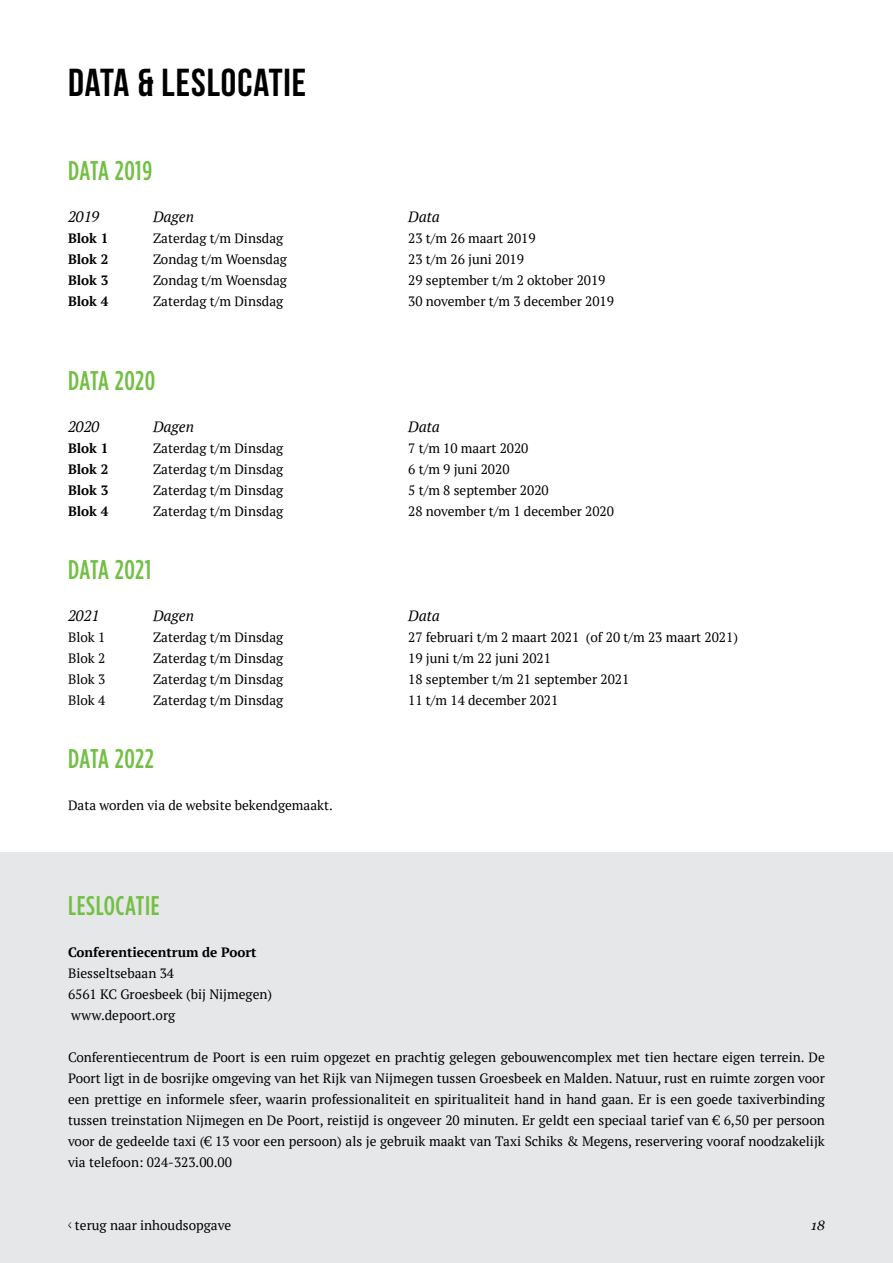
<style>
.page{position:relative;width:893px;height:1263px;background:#fff}
.page>*{position:absolute;margin:0;border:0;box-sizing:border-box;transform-origin:0 0}
.t1{font:39px "Bebas Neue";letter-spacing:.025em;color:#000}
.t2{font:500 27px "Gotham Condensed";letter-spacing:.015em;color:#72bf44}
.t3{font:italic 15px "PT Serif";color:#000}
.t4{font:13.5px/21px "PT Serif";color:#000}
.t5{font:700 13.5px "PT Serif";color:#000}
.t6{font:13.5px "PT Serif";color:#000;scale:.5 1}
.t7{font:italic 13.5px "Georgia";color:#000}
</style>
<div class="page">
<div style="left:0;top:852px;width:893px;height:411px;background:#e6e7e8"></div>
<h1 class="t1" style="left:68px;top:61px;width:240px">DATA &amp; LESLOCATIE</h1>
<h2 class="t2" style="left:68px;top:155px;width:86px">DATA 2019</h2>
<p class="t3" style="left:68px;top:207px;width:33px">2019</p>
<p class="t3" style="left:153px;top:207px;width:42px">Dagen</p>
<p class="t3" style="left:408px;top:207px;width:33px">Data</p>
<p class="t5" style="left:68px;top:229px;width:42px">Blok 1</p>
<p class="t4" style="left:153px;top:228px;width:132px">Zaterdag t/m Dinsdag</p>
<p class="t4" style="left:408px;top:228px;width:129px">23 t/m 26 maart 2019</p>
<p class="t5" style="left:68px;top:250px;width:42px">Blok 2</p>
<p class="t4" style="left:153px;top:249px;width:135px">Zondag t/m Woensdag</p>
<p class="t4" style="left:408px;top:249px;width:117px">23 t/m 26 juni 2019</p>
<p class="t5" style="left:68px;top:271px;width:42px">Blok 3</p>
<p class="t4" style="left:153px;top:270px;width:135px">Zondag t/m Woensdag</p>
<p class="t4" style="left:408px;top:270px;width:199px">29 september t/m 2 oktober 2019</p>
<p class="t5" style="left:68px;top:292px;width:42px">Blok 4</p>
<p class="t4" style="left:153px;top:291px;width:132px">Zaterdag t/m Dinsdag</p>
<p class="t4" style="left:408px;top:291px;width:207px">30 november t/m 3 december 2019</p>
<h2 class="t2" style="left:68px;top:365px;width:89px">DATA 2020</h2>
<p class="t3" style="left:68px;top:417px;width:33px">2020</p>
<p class="t3" style="left:153px;top:417px;width:42px">Dagen</p>
<p class="t3" style="left:408px;top:417px;width:33px">Data</p>
<p class="t5" style="left:68px;top:439px;width:42px">Blok 1</p>
<p class="t4" style="left:153px;top:438px;width:132px">Zaterdag t/m Dinsdag</p>
<p class="t4" style="left:408px;top:438px;width:122px">7 t/m 10 maart 2020</p>
<p class="t5" style="left:68px;top:460px;width:42px">Blok 2</p>
<p class="t4" style="left:153px;top:459px;width:132px">Zaterdag t/m Dinsdag</p>
<p class="t4" style="left:408px;top:459px;width:103px">6 t/m 9 juni 2020</p>
<p class="t5" style="left:68px;top:481px;width:42px">Blok 3</p>
<p class="t4" style="left:153px;top:480px;width:132px">Zaterdag t/m Dinsdag</p>
<p class="t4" style="left:408px;top:480px;width:142px">5 t/m 8 september 2020</p>
<p class="t5" style="left:68px;top:502px;width:42px">Blok 4</p>
<p class="t4" style="left:153px;top:501px;width:132px">Zaterdag t/m Dinsdag</p>
<p class="t4" style="left:408px;top:501px;width:207px">28 november t/m 1 december 2020</p>
<h2 class="t2" style="left:68px;top:554px;width:85px">DATA 2021</h2>
<p class="t3" style="left:68px;top:606px;width:33px">2021</p>
<p class="t3" style="left:153px;top:606px;width:42px">Dagen</p>
<p class="t3" style="left:408px;top:606px;width:33px">Data</p>
<p class="t4" style="left:68px;top:627px;width:39px">Blok 1</p>
<p class="t4" style="left:153px;top:627px;width:132px">Zaterdag t/m Dinsdag</p>
<p class="t4" style="left:408px;top:627px;width:331px">27 februari t/m 2 maart 2021 (of 20 t/m 23 maart 2021)</p>
<p class="t4" style="left:68px;top:648px;width:39px">Blok 2</p>
<p class="t4" style="left:153px;top:648px;width:132px">Zaterdag t/m Dinsdag</p>
<p class="t4" style="left:408px;top:648px;width:144px">19 juni t/m 22 juni 2021</p>
<p class="t4" style="left:68px;top:669px;width:39px">Blok 3</p>
<p class="t4" style="left:153px;top:669px;width:132px">Zaterdag t/m Dinsdag</p>
<p class="t4" style="left:408px;top:669px;width:223px">18 september t/m 21 september 2021</p>
<p class="t4" style="left:68px;top:690px;width:39px">Blok 4</p>
<p class="t4" style="left:153px;top:690px;width:132px">Zaterdag t/m Dinsdag</p>
<p class="t4" style="left:408px;top:690px;width:152px">11 t/m 14 december 2021</p>
<h2 class="t2" style="left:68px;top:743px;width:87px">DATA 2022</h2>
<p class="t4" style="left:68px;top:795px;width:266px">Data worden via de website bekendgemaakt.</p>
<h2 class="t2" style="left:68px;top:890px;width:93px">LESLOCATIE</h2>
<p class="t5" style="left:68px;top:943px;width:190px">Conferentiecentrum de Poort</p>
<p class="t4" style="left:68px;top:963px;width:206px">Biesseltsebaan 34<br>6561 KC Groesbeek (bij Nijmegen) www.depoort.org</p>
<p class="t4" style="left:68px;top:1047px;width:758px;text-align:justify">Conferentiecentrum de Poort is een ruim opgezet en prachtig gelegen gebouwencomplex met tien hectare eigen terrein. De Poort ligt in de bosrijke omgeving van het Rijk van Nijmegen tussen Groesbeek en Malden. Natuur, rust en ruimte zorgen voor een prettige en informele sfeer, waarin professionaliteit en spiritualiteit hand in hand gaan. Er is een goede taxiverbinding tussen treinstation Nijmegen en De Poort, reistijd is ongeveer 20 minuten. Er geldt een speciaal tarief van € 6,50 per persoon voor de gedeelde taxi (€ 13 voor een persoon) als je gebruik maakt van Taxi Schiks &amp; Megens, reservering vooraf noodzakelijk via telefoon: 024-323.00.00</p>
<p class="t6" style="left:68px;top:1216px;width:328px">&lt; terug naar inhoudsopgave</p>
<p class="t7" style="left:811px;top:1216px;width:15px">18</p>
</div>
